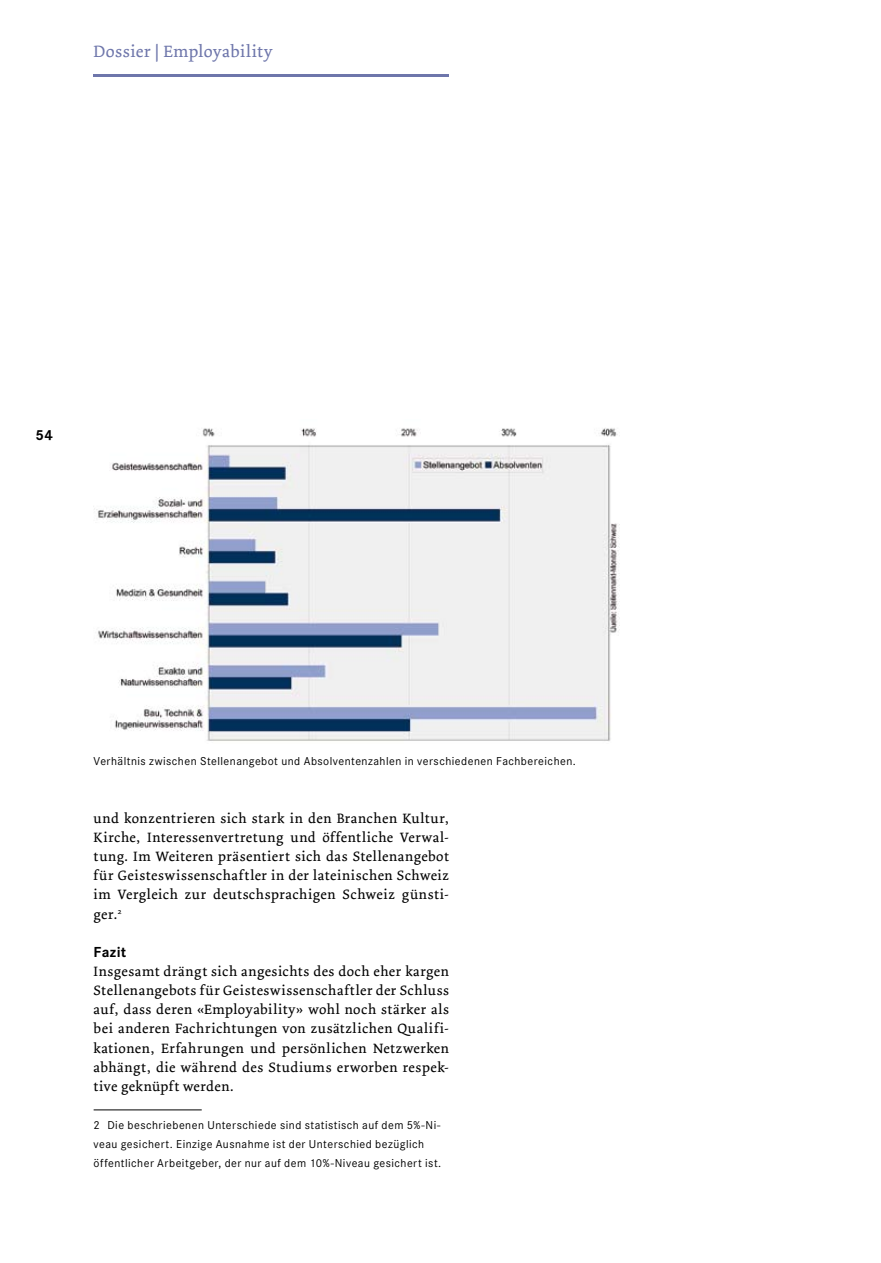
<style>
.page{position:relative;width:881px;height:1263px;background:#fff}
.page>*{position:absolute;margin:0;border:0;box-sizing:border-box;transform-origin:0 0}
.t1{font:17.25px "Dolly";letter-spacing:.025em;color:#6e76ab}
.t2{font:14.25px/19.2px "Dolly";letter-spacing:.035em;color:#000;text-align:justify}
.t3{font:700 14.25px "Corporate SBQ";letter-spacing:.025em;color:#000}
.t4{font:11.25px/19.2px "Corporate SBQ";letter-spacing:.04em;color:#000}
</style>
<div class="page">
<hr style="left:94px;top:74px;width:355px;height:3px;background:#6e76ab">
<hr style="left:94px;top:1110px;width:108px;height:1px;background:#000">
<img style="left:94px;top:428px;width:525px;height:313px">
<p class="t1" style="left:94px;top:42px;width:180px">Dossier | Employability</p>
<p class="t3" style="left:36px;top:426px;width:19px">54</p>
<p class="t4" style="left:94px;top:752px;width:483px">Verhältnis zwischen Stellenangebot und Absolventenzahlen in verschiedenen Fachbereichen.</p>
<p class="t2" style="left:94px;top:809px;width:357px">und konzentrieren sich stark in den Branchen Kultur, Kirche, Interessenvertretung und öffentliche Verwal&shy;tung. Im Weiteren präsentiert sich das Stellenangebot für Geisteswissenschaftler in der lateinischen Schweiz im Vergleich zur deutschsprachigen Schweiz günsti&shy;ger.<sup>2</sup></p>
<p class="t3" style="left:94px;top:943px;width:34px">Fazit</p>
<p class="t2" style="left:94px;top:962px;width:357px">Insgesamt drängt sich angesichts des doch eher kargen Stellenangebots für Geisteswissenschaftler der Schluss auf, dass deren «Employability» wohl noch stärker als bei anderen Fachrichtungen von zusätzlichen Qualifi&shy;kationen, Erfahrungen und persönlichen Netzwerken abhängt, die während des Studiums erworben respek&shy;tive geknüpft werden.</p>
<p class="t4" style="left:94px;top:1116px;width:349px">2 Die beschriebenen Unterschiede sind statistisch auf dem 5%-Ni&shy;veau gesichert. Einzige Ausnahme ist der Unterschied bezüglich öffentlicher Arbeitgeber, der nur auf dem 10%-Niveau gesichert ist.</p>
</div>
